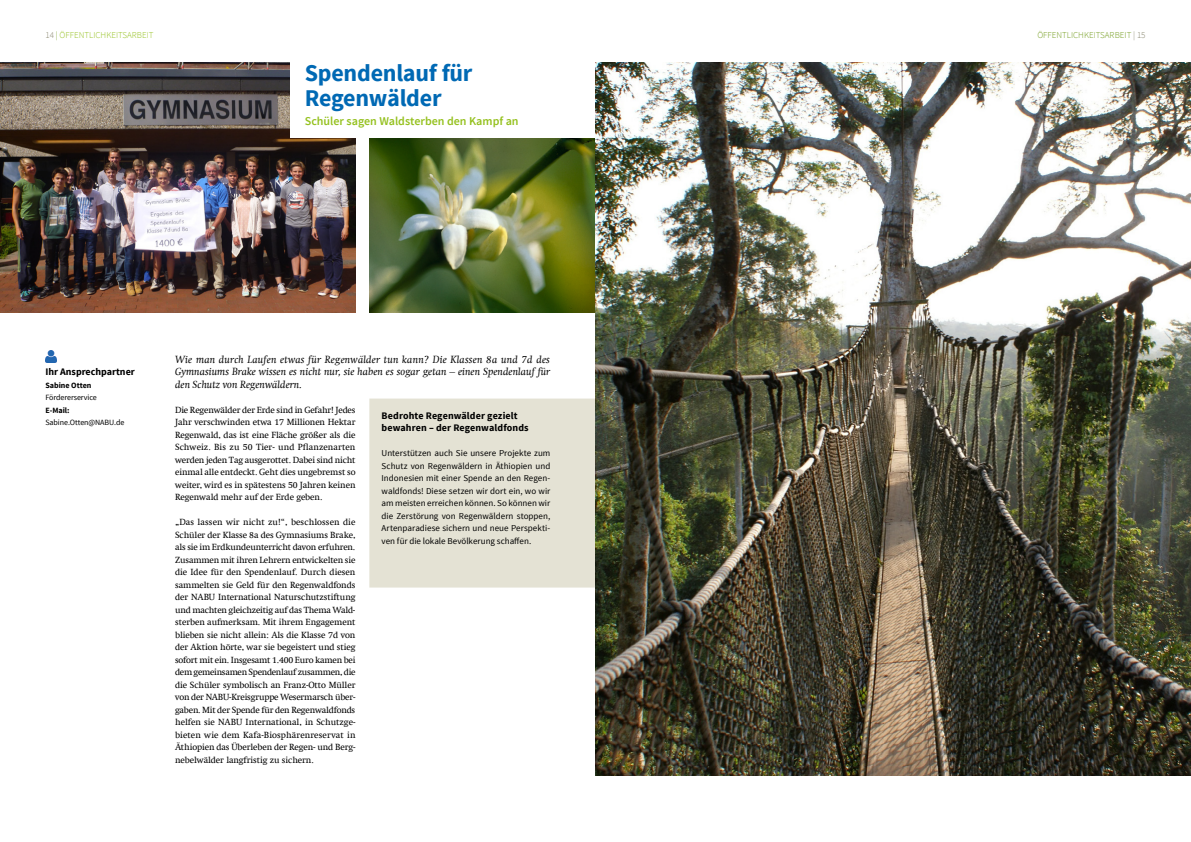
<style>
.page{position:relative;width:1191px;height:842px;background:#fff}
.page>*{position:absolute;margin:0;border:0;box-sizing:border-box;transform-origin:0 0}
.t1{font:700 24px/25px "Source Sans Pro";letter-spacing:-.01em;color:#0069b4}
.t2{font:600 12px "Source Sans Pro";color:#95c11f}
.t3{font:italic 10.5px/12.5px "Swift Com";color:#000;text-align:justify}
.t4{font:700 10px/12.5px "Source Sans Pro";letter-spacing:.01em;color:#000}
.t5{font:9px/12.5px "Swift Com";letter-spacing:-.01em;color:#000;text-align:justify}
.t6{font:9px/12.5px "Source Sans Pro";color:#000;text-align:justify}
.t7{font:300 9px "Source Sans Pro";color:#95c11f}
.t8{font:300 9px "Source Sans Pro";color:#739c1d}
.t9{font:8px "Source Sans Pro";letter-spacing:-.01em;color:#000}
.t10{font:700 8px "Source Sans Pro";color:#000}
.s1{color:#86846b}
.s2{color:#739c1d}
</style>
<div class="page">
<img style="left:0;top:63px;width:355px;height:249px">
<img style="left:370px;top:138px;width:225px;height:175px">
<div style="left:291px;top:39px;width:308px;height:99px;background:#fff"></div>
<svg style="left:45px;top:350px;width:12px;height:13px"></svg>
<div style="left:369px;top:399px;width:226px;height:188px;background:#e4e2d4"></div>
<img style="left:595px;top:62px;width:596px;height:713px">
<p class="t7" style="left:45px;top:29px;width:110px"><span class="s1">14</span> <span class="s2">|</span> ÖFFENTLICHKEITSARBEIT</p>
<p class="t8" style="left:1037px;top:29px;width:110px">ÖFFENTLICHKEITSARBEIT <span class="s1">| 15</span></p>
<h1 class="t1" style="left:305px;top:62px;width:169px">Spendenlauf für<br>Regenwälder</h1>
<h2 class="t2" style="left:305px;top:113px;width:215px">Schüler sagen Waldsterben den Kampf an</h2>
<p class="t3" style="left:175px;top:353px;width:377px">Wie man durch Laufen etwas für Regenwälder tun kann? Die Klassen 8a und 7d des Gymnasiums Brake wissen es nicht nur, sie haben es sogar getan – einen Spendenlauf für den Schutz von Regenwäldern.</p>
<p class="t4" style="left:45px;top:366px;width:91px">Ihr Ansprechpartner</p>
<p class="t10" style="left:45px;top:380px;width:48px">Sabine Otten</p>
<p class="t9" style="left:45px;top:392px;width:53px">Fördererservice</p>
<p class="t10" style="left:45px;top:405px;width:26px">E-Mail:</p>
<p class="t9" style="left:45px;top:417px;width:80px">Sabine.Otten@NABU.de</p>
<p class="t4" style="left:381px;top:409px;width:148px">Bedrohte Regenwälder gezielt bewahren – der Regenwaldfonds</p>
<p class="t6" style="left:381px;top:447px;width:170px">Unterstützen auch Sie unsere Projekte zum Schutz von Regenwäldern in Äthiopien und Indonesien mit einer Spende an den Regen&shy;waldfonds! Diese setzen wir dort ein, wo wir am meisten erreichen können. So können wir die Zerstörung von Regenwäldern stoppen, Artenparadiese sichern und neue Perspekti&shy;ven für die lokale Bevölkerung schaffen.</p>
<p class="t5" style="left:175px;top:403px;width:182px">Die Regenwälder der Erde sind in Gefahr! Jedes Jahr verschwinden etwa 17 Millionen Hektar Regenwald, das ist eine Fläche größer als die Schweiz. Bis zu 50 Tier- und Pflanzenarten werden jeden Tag ausgerottet. Dabei sind nicht einmal alle entdeckt. Geht dies ungebremst so weiter, wird es in spätestens 50 Jahren keinen Regenwald mehr auf der Erde geben.</p>
<p class="t5" style="left:175px;top:516px;width:182px">„Das lassen wir nicht zu!“, beschlossen die Schüler der Klasse 8a des Gymnasiums Brake, als sie im Erdkundeunterricht davon erfuhren.<br>Zusammen mit ihren Lehrern entwickelten sie die Idee für den Spendenlauf. Durch diesen sammelten sie Geld für den Regenwaldfonds der NABU International Naturschutzstiftung und machten gleichzeitig auf das Thema Wald&shy;sterben aufmerksam. Mit ihrem Engagement blieben sie nicht allein: Als die Klasse 7d von der Aktion hörte, war sie begeistert und stieg sofort mit ein. Insgesamt 1.400 Euro kamen bei dem gemeinsamen Spendenlauf zusammen, die die Schüler symbolisch an Franz-Otto Müller von der NABU-Kreisgruppe Wesermarsch über&shy;gaben. Mit der Spende für den Regenwaldfonds helfen sie NABU International, in Schutzge&shy;bieten wie dem Kafa-Biosphärenreservat in Äthiopien das Überleben der Regen- und Berg&shy;nebelwälder langfristig zu sichern.</p>
</div>
